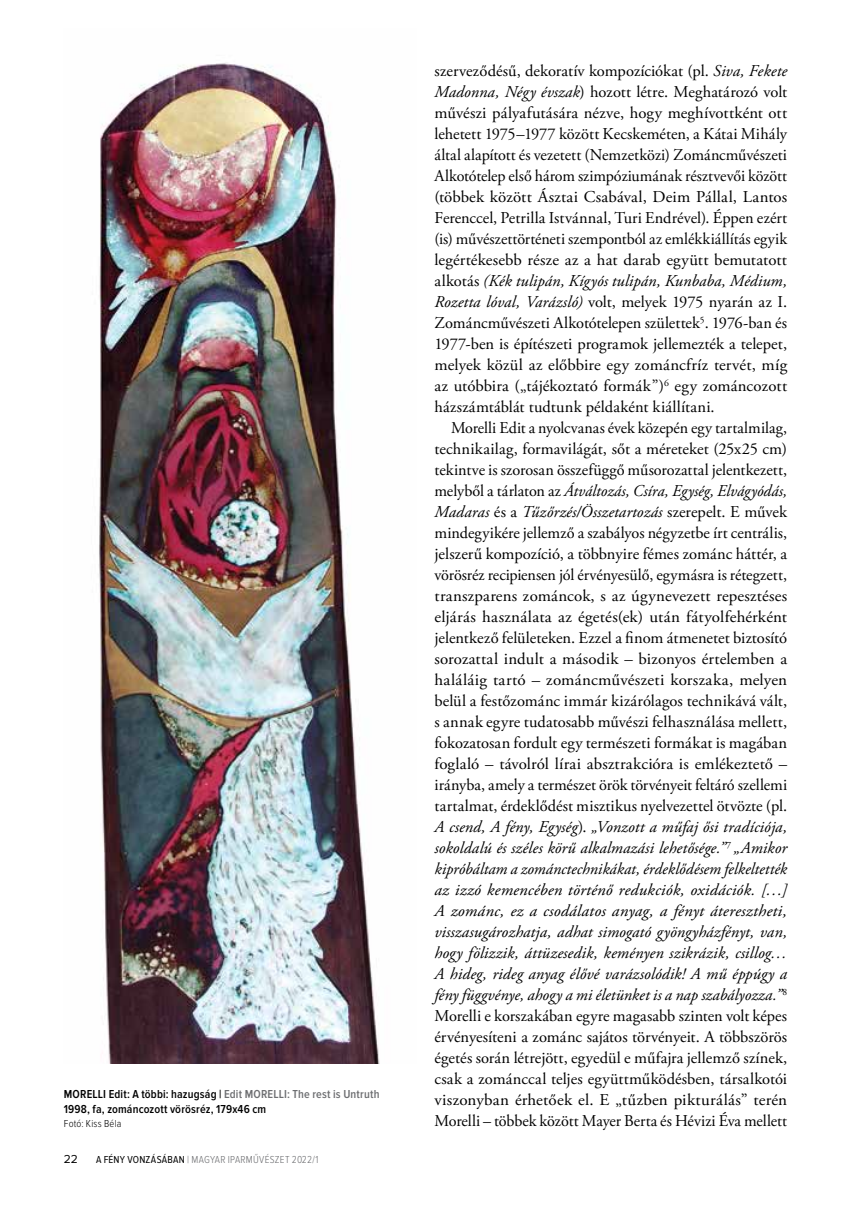
<style>
.page{position:relative;width:851px;height:1212px;background:#fff}
.page>*{position:absolute;margin:0;border:0;box-sizing:border-box;transform-origin:0 0}
.t1{font:16.5px/21px "Adobe Garamond Pro";letter-spacing:.005em;color:#000;text-align:justify}
.t2{font:600 12px/15px "Proxima Nova Cond";letter-spacing:.015em;color:#000}
.t3{font:12px "Proxima Nova";color:#000}
.t4{font:300 10.5px "Proxima Nova Cond";letter-spacing:.025em;color:#6d6e71}
.t5{font:300 10.5px "Proxima Nova Cond";letter-spacing:.02em;color:#000}
.s1{color:#6d6e71}
.s2{font-weight:400;color:#000}
.s3{font-style:italic}
</style>
<div class="page">
<img style="left:99px;top:62px;width:281px;height:1002px">
<p class="t2" style="left:64px;top:1087px;width:317px">MORELLI Edit: A többi: hazugság | <span class="s1">Edit MORELLI: The rest is Untruth<br></span>1998, fa, zománcozott vörösréz, 179x46 cm</p>
<p class="t5" style="left:64px;top:1117px;width:59px">Fotó: Kiss Béla</p>
<p class="t3" style="left:64px;top:1152px;width:16px">22</p>
<p class="t4" style="left:96px;top:1153px;width:224px"><span class="s2">A FÉNY VONZÁSÁBAN</span> | MAGYAR IPARMŰVÉSZET 2022/1</p>
<p class="t1" style="left:434px;top:61px;width:354px">szerveződésű, dekoratív kompozíciókat (pl. <span class="s3">Siva, Fekete Madonna, Négy évszak</span>) hozott létre. Meghatározó volt művészi pályafutására nézve, hogy meghívottként ott lehetett 1975–1977 között Kecskeméten, a Kátai Mihály által alapított és vezetett (Nemzetközi) Zománcművészeti Alkotótelep első három szimpóziumának résztvevői között (többek között Ásztai Csabával, Deim Pállal, Lantos Ferenccel, Petrilla Istvánnal, Turi Endrével). Éppen ezért (is) művészettörténeti szempontból az emlékkiállítás egyik legértékesebb része az a hat darab együtt bemutatott alkotás <span class="s3">(Kék tulipán, Kígyós tulipán, Kunbaba, Médium, Rozetta lóval, Varázsló)</span> volt, melyek 1975 nyarán az I.<br>Zománcművészeti Alkotótelepen születtek<sup>5</sup>. 1976-ban és 1977-ben is építészeti programok jellemezték a telepet, melyek közül az előbbire egy zománcfríz tervét, míg az utóbbira („tájékoztató formák”)<sup>6</sup> egy zománcozott házszámtáblát tudtunk példaként kiállítani.</p>
<p class="t1" style="left:434px;top:418px;width:354px;text-indent:16px">Morelli Edit a nyolcvanas évek közepén egy tartalmilag, technikailag, formavilágát, sőt a méreteket (25x25 cm) tekintve is szorosan összefüggő műsorozattal jelentkezett, melyből a tárlaton az <span class="s3">Átváltozás, Csíra, Egység, Elvágyódás, Madaras</span> és a <span class="s3">Tűzőrzés/Összetartozás</span> szerepelt. E művek mindegyikére jellemző a szabályos négyzetbe írt centrális, jelszerű kompozíció, a többnyire fémes zománc háttér, a vörösréz recipiensen jól érvényesülő, egymásra is rétegzett, transzparens zománcok, s az úgynevezett repesztéses eljárás használata az égetés(ek) után fátyolfehérként jelentkező felületeken. Ezzel a finom átmenetet biztosító sorozattal indult a második – bizonyos értelemben a haláláig tartó – zománcművészeti korszaka, melyen belül a festőzománc immár kizárólagos technikává vált, s annak egyre tudatosabb művészi felhasználása mellett, fokozatosan fordult egy természeti formákat is magában foglaló – távolról lírai absztrakcióra is emlékeztető – irányba, amely a természet örök törvényeit feltáró szellemi tartalmat, érdeklődést misztikus nyelvezettel ötvözte (pl.<br><span class="s3">A csend, A fény, Egység</span>). <span class="s3">„Vonzott a műfaj ősi tradíciója, sokoldalú és széles körű alkalmazási lehetősége.”</span><sup>7</sup> <span class="s3">„Amikor kipróbáltam a zománctechnikákat, érdeklődésem felkeltették az izzó kemencében történő redukciók, oxidációk. […] A zománc, ez a csodálatos anyag, a fényt áteresztheti, visszasugározhatja, adhat simogató gyöngyházfényt, van, hogy fölizzik, áttüzesedik, keményen szikrázik, csillog… A hideg, rideg anyag élővé varázsolódik! A mű éppúgy a fény függvénye, ahogy a mi életünket is a nap szabályozza.”</span><sup>8<br></sup>Morelli e korszakában egyre magasabb szinten volt képes érvényesíteni a zománc sajátos törvényeit. A többszörös égetés során létrejött, egyedül e műfajra jellemző színek, csak a zománccal teljes együttműködésben, társalkotói viszonyban érhetőek el. E „tűzben pikturálás” terén Morelli – többek között Mayer Berta és Hévizi Éva mellett</p>
</div>
